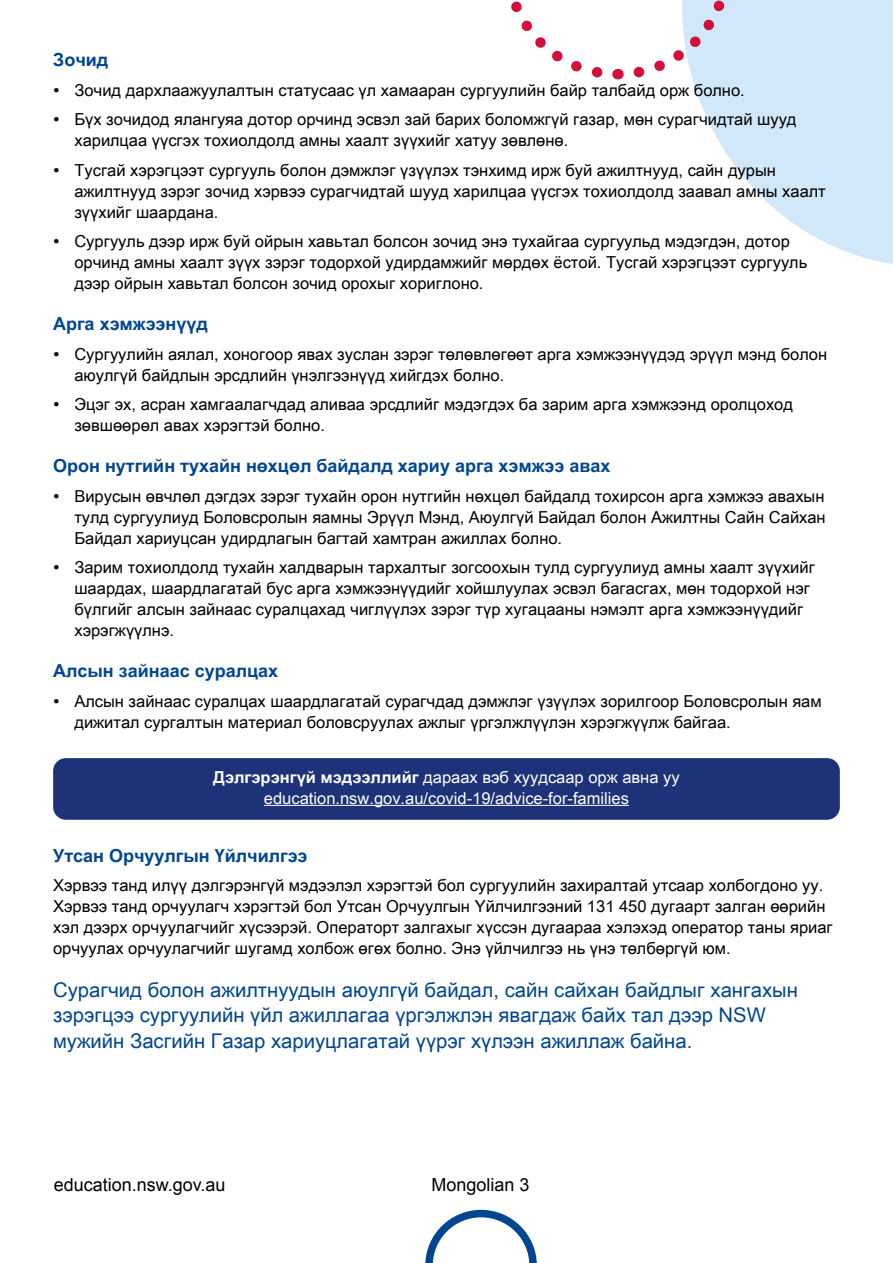
<style>
.page{position:relative;width:893px;height:1263px;background:#fff}
.page>*{position:absolute;margin:0;border:0;box-sizing:border-box;transform-origin:0 0}
.Body_txt_Blue{font:20.25px/25.5px "Arial Unicode MS";color:#004691}
.t1{font:700 18px "Arial Unicode MS";color:#004691}
.t2{font:18px "Arial";color:#000}
.Body_txt{font:16.5px/21px "Arial Unicode MS";color:#000}
.Body_txt_White{font:16.5px/21px "Arial Unicode MS";color:#fff;text-align:center}
.s1{font-weight:700}
</style>
<div class="page">
<svg style="left:618px;top:0;width:275px;height:264px;fill:#d0e8f9"></svg>
<svg style="left:511px;top:1px;width:107px;height:79px"></svg>
<svg style="left:626px;top:0;width:112px;height:84px"></svg>
<svg style="left:425px;top:1210px;width:112px;height:53px"></svg>
<div style="left:53px;top:758px;width:787px;height:62px;background:#1d3278;border-radius:13px"></div>
<hr style="left:264px;top:805px;width:365px;height:1px;background:#fff">
<h3 class="t1" style="left:53px;top:46px;width:57px">Зочид</h3>
<p class="Body_txt" style="left:53px;top:79px;width:693px"><span class="s1">∙</span> Зочид дархлаажуулалтын статусаас үл хамааран сургуулийн байр талбайд орж болно.</p>
<p class="Body_txt" style="left:74px;top:108px;width:724px;text-indent:-21px"><span class="s1">∙</span> Бүх зочидод ялангуяа дотор орчинд эсвэл зай барих боломжгүй газар, мөн сурагчидтай шууд харилцаа үүсгэх тохиолдолд амны хаалт зүүхийг хатуу зөвлөнө.</p>
<p class="Body_txt" style="left:74px;top:159px;width:753px;text-indent:-21px"><span class="s1">∙</span> Тусгай хэрэгцээт сургууль болон дэмжлэг үзүүлэх тэнхимд ирж буй ажилтнууд, сайн дурын ажилтнууд зэрэг зочид хэрвээ сурагчидтай шууд харилцаа үүсгэх тохиолдолд заавал амны хаалт зүүхийг шаардана.</p>
<p class="Body_txt" style="left:74px;top:230px;width:734px;text-indent:-21px"><span class="s1">∙</span> Сургууль дээр ирж буй ойрын хавьтал болсон зочид энэ тухайгаа сургуульд мэдэгдэн, дотор орчинд амны хаалт зүүх зэрэг тодорхой удирдамжийг мөрдөх ёстой. Тусгай хэрэгцээт сургууль дээр ойрын хавьтал болсон зочид орохыг хориглоно.</p>
<h3 class="t1" style="left:53px;top:310px;width:156px">Арга хэмжээнүүд</h3>
<p class="Body_txt" style="left:74px;top:343px;width:754px;text-indent:-21px"><span class="s1">∙</span> Сургуулийн аялал, хоногоор явах зуслан зэрэг төлөвлөгөөт арга хэмжээнүүдэд эрүүл мэнд болон аюулгүй байдлын эрсдлийн үнэлгээнүүд хийгдэх болно.</p>
<p class="Body_txt" style="left:74px;top:393px;width:720px;text-indent:-21px"><span class="s1">∙</span> Эцэг эх, асран хамгаалагчдад аливаа эрсдлийг мэдэгдэх ба зарим арга хэмжээнд оролцоход зөвшөөрөл авах хэрэгтэй болно.</p>
<h3 class="t1" style="left:53px;top:453px;width:559px">Орон нутгийн тухайн нөхцөл байдалд хариу арга хэмжээ авах</h3>
<p class="Body_txt" style="left:74px;top:485px;width:753px;text-align:justify;text-indent:-21px"><span class="s1">∙</span> Вирусын өвчлөл дэгдэх зэрэг тухайн орон нутгийн нөхцөл байдалд тохирсон арга хэмжээ авахын тулд сургуулиуд Боловсролын яамны Эрүүл Мэнд, Аюулгүй Байдал болон Ажилтны Сайн Сайхан Байдал хариуцсан удирдлагын багтай хамтран ажиллах болно.</p>
<p class="Body_txt" style="left:74px;top:556px;width:742px;text-indent:-21px"><span class="s1">∙</span> Зарим тохиолдолд тухайн халдварын тархалтыг зогсоохын тулд сургуулиуд амны хаалт зүүхийг шаардах, шаардлагатай бус арга хэмжээнүүдийг хойшлуулах эсвэл багасгах, мөн тодорхой нэг бүлгийг алсын зайнаас суралцахад чиглүүлэх зэрэг түр хугацааны нэмэлт арга хэмжээнүүдийг хэрэгжүүлнэ.</p>
<h3 class="t1" style="left:53px;top:658px;width:227px">Алсын зайнаас суралцах</h3>
<p class="Body_txt" style="left:74px;top:690px;width:749px;text-indent:-21px"><span class="s1">∙</span> Алсын зайнаас суралцах шаардлагатай сурагчдад дэмжлэг үзүүлэх зорилгоор Боловсролын яам дижитал сургалтын материал боловсруулах ажлыг үргэлжлүүлэн хэрэгжүүлж байгаа.</p>
<p class="Body_txt_White" style="left:213px;top:766px;width:468px"><span class="s1">Дэлгэрэнгүй мэдээллийг</span> дараах вэб хуудсаар орж авна уу education.nsw.gov.au/covid-19/advice-for-families</p>
<h3 class="t1" style="left:53px;top:842px;width:256px">Утсан Орчуулгын Үйлчилгээ</h3>
<p class="Body_txt" style="left:53px;top:874px;width:781px">Хэрвээ танд илүү дэлгэрэнгүй мэдээлэл хэрэгтэй бол сургуулийн захиралтай утсаар холбогдоно уу.<br>Хэрвээ танд орчуулагч хэрэгтэй бол Утсан Орчуулгын Үйлчилгээний 131 450 дугаарт залган өөрийн хэл дээрх орчуулагчийг хүсээрэй. Операторт залгахыг хүссэн дугаараа хэлэхэд оператор таны яриаг орчуулах орчуулагчийг шугамд холбож өгөх болно. Энэ үйлчилгээ нь үнэ төлбөргүй юм.</p>
<p class="Body_txt_Blue" style="left:53px;top:976px;width:746px">Сурагчид болон ажилтнуудын аюулгүй байдал, сайн сайхан байдлыг хангахын зэрэгцээ сургуулийн үйл ажиллагаа үргэлжлэн явагдаж байх тал дээр NSW мужийн Засгийн Газар хариуцлагатай үүрэг хүлээн ажиллаж байна.</p>
<p class="t2" style="left:54px;top:1173px;width:173px">education.nsw.gov.au</p>
<p class="t2" style="left:432px;top:1173px;width:100px">Mongolian 3</p>
</div>
